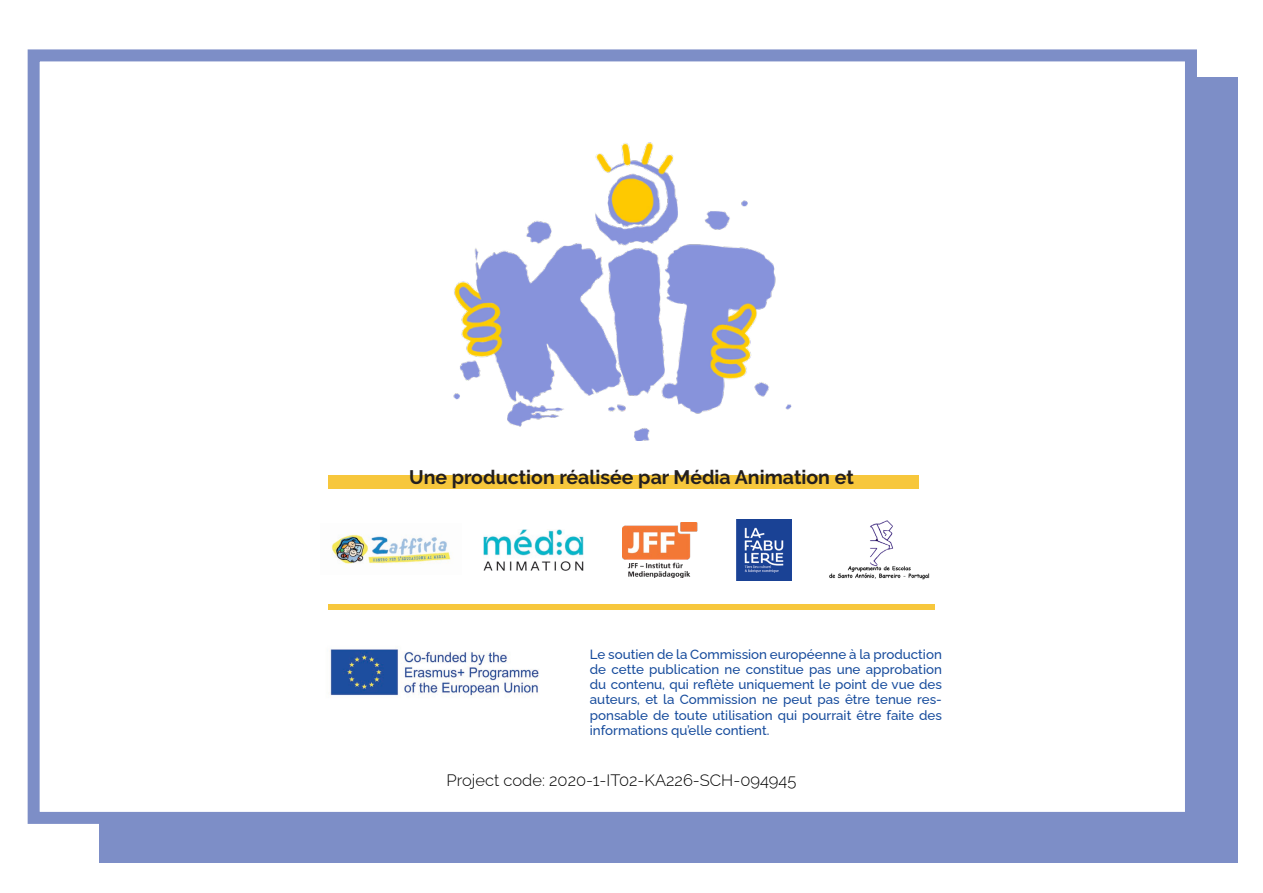
<style>
.page{position:relative;width:1263px;height:893px;background:#fff}
.page>*{position:absolute;margin:0;border:0;box-sizing:border-box;transform-origin:0 0}
.t1{font:700 19.5px "Raleway";color:#231f20}
.t2{font:300 16.5px "Raleway";color:#000001}
.t3{font:500 13.35px/15.3px "Raleway";color:#164b9c;text-align:justify}
</style>
<div class="page">
<div style="left:99px;top:77px;width:1138px;height:786px;background:#7d8ec7"></div>
<div style="left:28px;top:49px;width:1169px;height:775px;background:#fff;border:12px solid #7d8ec7"></div>
<div style="left:328px;top:475px;width:590px;height:13px;background:#f7c73c"></div>
<div style="left:328px;top:604px;width:607px;height:5px;background:#f7c73c"></div>
<img style="left:453px;top:142px;width:339px;height:299px">
<img style="left:331px;top:534px;width:120px;height:30px">
<img style="left:484px;top:529px;width:100px;height:41px">
<img style="left:623px;top:522px;width:75px;height:55px">
<img style="left:737px;top:520px;width:55px;height:60px">
<img style="left:829px;top:520px;width:101px;height:60px">
<img style="left:329px;top:649px;width:210px;height:47px">
<p class="t1" style="left:409px;top:466px;width:446px">Une production réalisée par Média Animation et</p>
<p class="t3" style="left:590px;top:645px;width:354px">Le soutien de la Commission européenne à la production de cette publication ne constitue pas une approbation du contenu, qui reflète uniquement le point de vue des auteurs, et la Commission ne peut pas être tenue res&shy;ponsable de toute utilisation qui pourrait être faite des informations qu’elle contient.</p>
<p class="t2" style="left:447px;top:766px;width:351px">Project code: 2020-1-IT02-KA226-SCH-094945</p>
</div>
